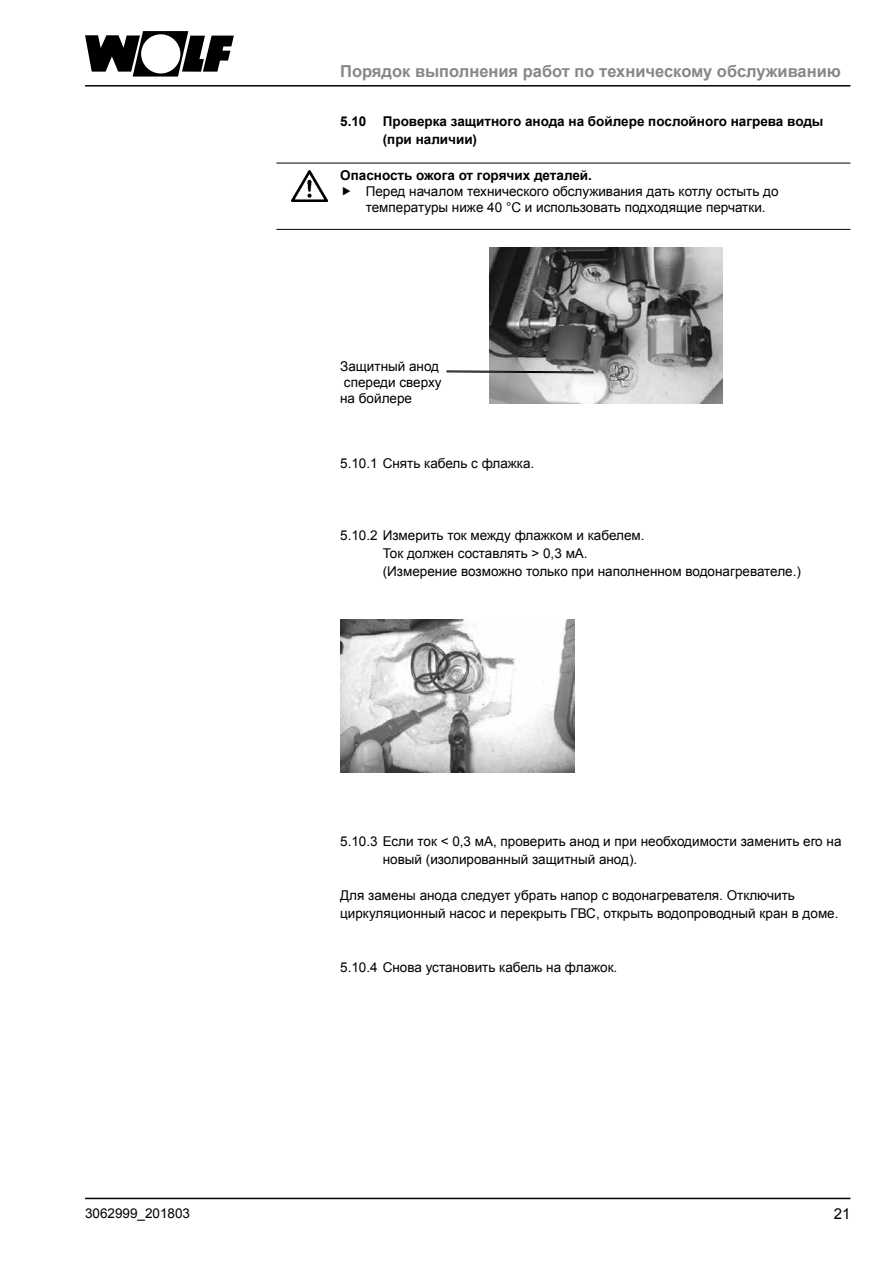
<style>
.page{position:relative;width:893px;height:1263px;background:#fff}
.page>*{position:absolute;margin:0;border:0;box-sizing:border-box;transform-origin:0 0}
.t1{font:700 16.5px "Arial";color:#878787}
.t2{font:15px "Arial";color:#000}
.t3{font:13.5px/18px "Arial";color:#000}
.t4{font:700 13.5px/18px "Arial";color:#000}
</style>
<div class="page">
<svg style="left:85px;top:31px;width:149px;height:46px"></svg>
<hr style="left:85px;top:85px;width:765px;height:2px;background:#000">
<hr style="left:85px;top:1198px;width:765px;height:1px;background:#000">
<hr style="left:276px;top:163px;width:574px;height:1px;background:#000">
<hr style="left:276px;top:229px;width:574px;height:1px;background:#000">
<img style="left:489px;top:247px;width:234px;height:156px">
<svg style="left:446px;top:370px;width:149px;height:4px"></svg>
<img style="left:340px;top:619px;width:234px;height:153px">
<img style="left:291px;top:170px;width:36px;height:32px">
<p class="t1" style="left:340px;top:60px;width:502px">Порядок выполнения работ по техническому обслуживанию</p>
<p class="t4" style="left:383px;top:113px;width:442px;text-indent:-43px">5.10 Проверка защитного анода на бойлере послойного нагрева воды (при наличии)</p>
<p class="t4" style="left:340px;top:167px;width:253px">Опасность ожога от горячих деталей.</p>
<p class="t3" style="left:366px;top:184px;width:414px;line-height:16.2px">Перед началом технического обслуживания дать котлу остыть до температуры ниже 40 °C и использовать подходящие перчатки.</p>
<p class="t3" style="left:340px;top:358px;width:103px;line-height:16.2px">Защитный анод спереди сверху на бойлере</p>
<p class="t3" style="left:340px;top:454px;width:196px">5.10.1 Снять кабель с флажка.</p>
<p class="t3" style="left:383px;top:526px;width:420px;text-indent:-43px">5.10.2 Измерить ток между флажком и кабелем.<br>Ток должен составлять &gt; 0,3 мА.<br>(Измерение возможно только при наполненном водонагревателе.)</p>
<p class="t3" style="left:383px;top:832px;width:460px;text-indent:-43px">5.10.3 Если ток &lt; 0,3 мА, проверить анод и при необходимости заменить его на новый (изолированный защитный анод).</p>
<p class="t3" style="left:340px;top:886px;width:500px">Для замены анода следует убрать напор с водонагревателя. Отключить циркуляционный насос и перекрыть ГВС, открыть водопроводный кран в доме.</p>
<p class="t3" style="left:340px;top:958px;width:279px">5.10.4 Снова установить кабель на флажок.</p>
<p class="t3" style="left:85px;top:1204px;width:107px">3062999_201803</p>
<p class="t2" style="left:834px;top:1203px;width:18px">21</p>
</div>
